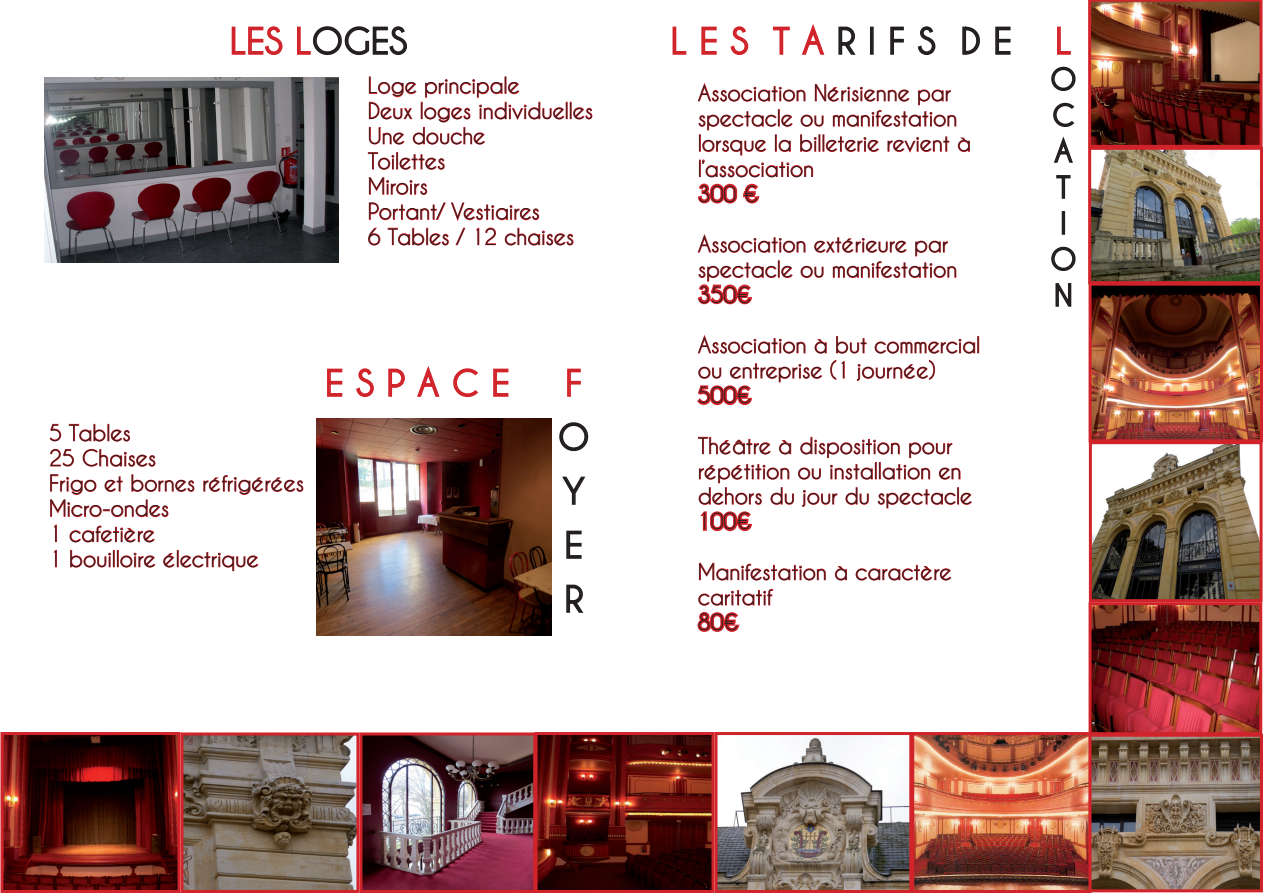
<style>
.page{position:relative;width:1263px;height:893px;background:#fff}
.page>*{position:absolute;margin:0;border:0;box-sizing:border-box;transform-origin:0 0}
.t1{font:700 36px "Caviar Dreams";color:#d1232a}
.t2{font:700 36px/54px "Caviar Dreams";color:#231f20}
.t3{font:700 30px/36px "Caviar Dreams";color:#231f20;text-align:center}
.t4{font:21px/25.2px "Caviar Dreams";color:#231f20}
.s1{color:#231f20}
</style>
<div class="page">
<img style="left:363px;top:736px;width:347px;height:153px">
<div style="left:359px;top:732px;width:177px;height:161px;border:3px solid #d1232a"></div>
<img style="left:915px;top:736px;width:173px;height:153px">
<div style="left:911px;top:732px;width:181px;height:161px;border:3px solid #d1232a"></div>
<svg style="left:231px;top:26px;width:52px;height:29px"></svg>
<svg style="left:297px;top:26px;width:110px;height:29px"></svg>
<img style="left:5px;top:736px;width:171px;height:153px">
<div style="left:1px;top:732px;width:179px;height:161px;border:3px solid #d1232a"></div>
<div style="left:534px;top:732px;width:180px;height:161px;border:3px solid #d1232a"></div>
<img style="left:1092px;top:606px;width:167px;height:282px">
<div style="left:1088px;top:734px;width:175px;height:158px;border:3px solid #d1232a"></div>
<img style="left:184px;top:736px;width:171px;height:153px">
<div style="left:180px;top:732px;width:179px;height:161px;border:3px solid #d1232a"></div>
<img style="left:718px;top:736px;width:190px;height:153px">
<div style="left:714px;top:732px;width:198px;height:161px;border:3px solid #d1232a"></div>
<img style="left:1092px;top:151px;width:167px;height:287px">
<div style="left:1088px;top:283px;width:175px;height:159px;border:3px solid #d1232a"></div>
<div style="left:1088px;top:602px;width:174px;height:133px;border:3px solid #d1232a"></div>
<img style="left:1093px;top:445px;width:165px;height:153px">
<div style="left:1089px;top:441px;width:173px;height:161px;border:3px solid #d1232a"></div>
<div style="left:1088px;top:147px;width:175px;height:137px;border:3px solid #d1232a"></div>
<img style="left:1088px;top:0;width:174px;height:148px">
<svg style="left:369px;top:76px;width:224px;height:69px"></svg>
<svg style="left:368px;top:152px;width:77px;height:18px"></svg>
<svg style="left:368px;top:177px;width:59px;height:18px"></svg>
<svg style="left:368px;top:202px;width:206px;height:44px"></svg>
<svg style="left:567px;top:368px;width:14px;height:29px"></svg>
<svg style="left:559px;top:422px;width:30px;height:30px"></svg>
<svg style="left:562px;top:476px;width:24px;height:29px"></svg>
<svg style="left:566px;top:530px;width:16px;height:29px"></svg>
<svg style="left:566px;top:584px;width:18px;height:29px"></svg>
<svg style="left:327px;top:368px;width:16px;height:29px"></svg>
<svg style="left:356px;top:368px;width:18px;height:30px"></svg>
<svg style="left:388px;top:368px;width:17px;height:29px"></svg>
<svg style="left:417px;top:366px;width:23px;height:31px"></svg>
<svg style="left:453px;top:368px;width:26px;height:30px"></svg>
<svg style="left:493px;top:368px;width:16px;height:29px"></svg>
<svg style="left:672px;top:26px;width:15px;height:29px"></svg>
<svg style="left:701px;top:26px;width:16px;height:29px"></svg>
<svg style="left:730px;top:26px;width:19px;height:29px"></svg>
<svg style="left:773px;top:26px;width:17px;height:29px"></svg>
<svg style="left:802px;top:24px;width:23px;height:31px"></svg>
<svg style="left:838px;top:26px;width:18px;height:29px"></svg>
<div style="left:870px;top:27px;width:4px;height:28px;border:2px solid #231f20"></div>
<svg style="left:890px;top:26px;width:14px;height:29px"></svg>
<svg style="left:917px;top:26px;width:19px;height:29px"></svg>
<svg style="left:962px;top:26px;width:18px;height:29px"></svg>
<svg style="left:995px;top:26px;width:16px;height:29px"></svg>
<svg style="left:1057px;top:26px;width:14px;height:29px"></svg>
<svg style="left:1051px;top:66px;width:25px;height:25px"></svg>
<svg style="left:1053px;top:102px;width:22px;height:25px"></svg>
<svg style="left:1054px;top:136px;width:19px;height:27px"></svg>
<svg style="left:1056px;top:175px;width:15px;height:24px"></svg>
<div style="left:1062px;top:211px;width:3px;height:24px;border:2px solid #231f20"></div>
<svg style="left:1051px;top:246px;width:25px;height:25px"></svg>
<svg style="left:1055px;top:283px;width:17px;height:24px"></svg>
<svg style="left:697px;top:83px;width:273px;height:121px"></svg>
<svg style="left:697px;top:234px;width:259px;height:71px"></svg>
<svg style="left:697px;top:335px;width:282px;height:71px"></svg>
<svg style="left:698px;top:437px;width:274px;height:95px"></svg>
<svg style="left:698px;top:562px;width:128px;height:19px"></svg>
<svg style="left:835px;top:566px;width:12px;height:15px"></svg>
<svg style="left:855px;top:565px;width:97px;height:16px"></svg>
<svg style="left:697px;top:589px;width:77px;height:43px"></svg>
<svg style="left:49px;top:424px;width:13px;height:18px"></svg>
<svg style="left:69px;top:424px;width:61px;height:18px"></svg>
<svg style="left:50px;top:449px;width:24px;height:18px"></svg>
<svg style="left:83px;top:449px;width:73px;height:18px"></svg>
<svg style="left:203px;top:475px;width:101px;height:20px"></svg>
<svg style="left:50px;top:474px;width:145px;height:43px"></svg>
<svg style="left:53px;top:524px;width:4px;height:18px"></svg>
<svg style="left:69px;top:525px;width:86px;height:18px"></svg>
<svg style="left:53px;top:549px;width:4px;height:19px"></svg>
<svg style="left:70px;top:550px;width:86px;height:18px"></svg>
<svg style="left:163px;top:550px;width:96px;height:21px"></svg>
<img style="left:317px;top:418px;width:234px;height:218px">
<img style="left:45px;top:77px;width:294px;height:186px">
<h1 class="t1" style="left:230px;top:21px;width:179px">LES L<span class="s1">OGES</span></h1>
<p class="t4" style="left:368px;top:73px;width:227px">Loge principale<br>Deux loges individuelles<br>Une douche<br>Toilettes<br>Miroirs<br>Portant/ Vestiaires<br>6 Tables / 12 chaises</p>
<p class="t4" style="left:49px;top:420px;width:256px">5 Tables<br>25 Chaises<br>Frigo et bornes réfrigérées<br>Micro-ondes<br>1 cafetière<br>1 bouilloire électrique</p>
<h1 class="t1" style="left:325px;top:363px;width:186px">E S P A C E</h1>
<h1 class="t1" style="left:565px;top:363px;width:18px">F</h1>
<h1 class="t2" style="left:558px;top:409px;width:33px">O<br>Y<br>E<br>R</h1>
<h1 class="t1" style="left:671px;top:21px;width:402px">L E S T A <span class="s1">R I F S D E</span> L</h1>
<h2 class="t3" style="left:1050px;top:61px;width:28px">O<br>C<br>A<br>T<br>I<br>O<br>N</h2>
<p class="t4" style="left:698px;top:81px;width:275px">Association Nérisienne par spectacle ou manifestation lorsque la billeterie revient à l’association<br>300 €</p>
<p class="t4" style="left:698px;top:232px;width:261px">Association extérieure par spectacle ou manifestation<br>350€</p>
<p class="t4" style="left:698px;top:333px;width:284px">Association à but commercial ou entreprise (1 journée)<br>500€</p>
<p class="t4" style="left:698px;top:433px;width:276px">Théâtre à disposition pour répétition ou installation en dehors du jour du spectacle<br>100€</p>
<p class="t4" style="left:698px;top:559px;width:255px">Manifestation à caractère caritatif<br>80€</p>
</div>
